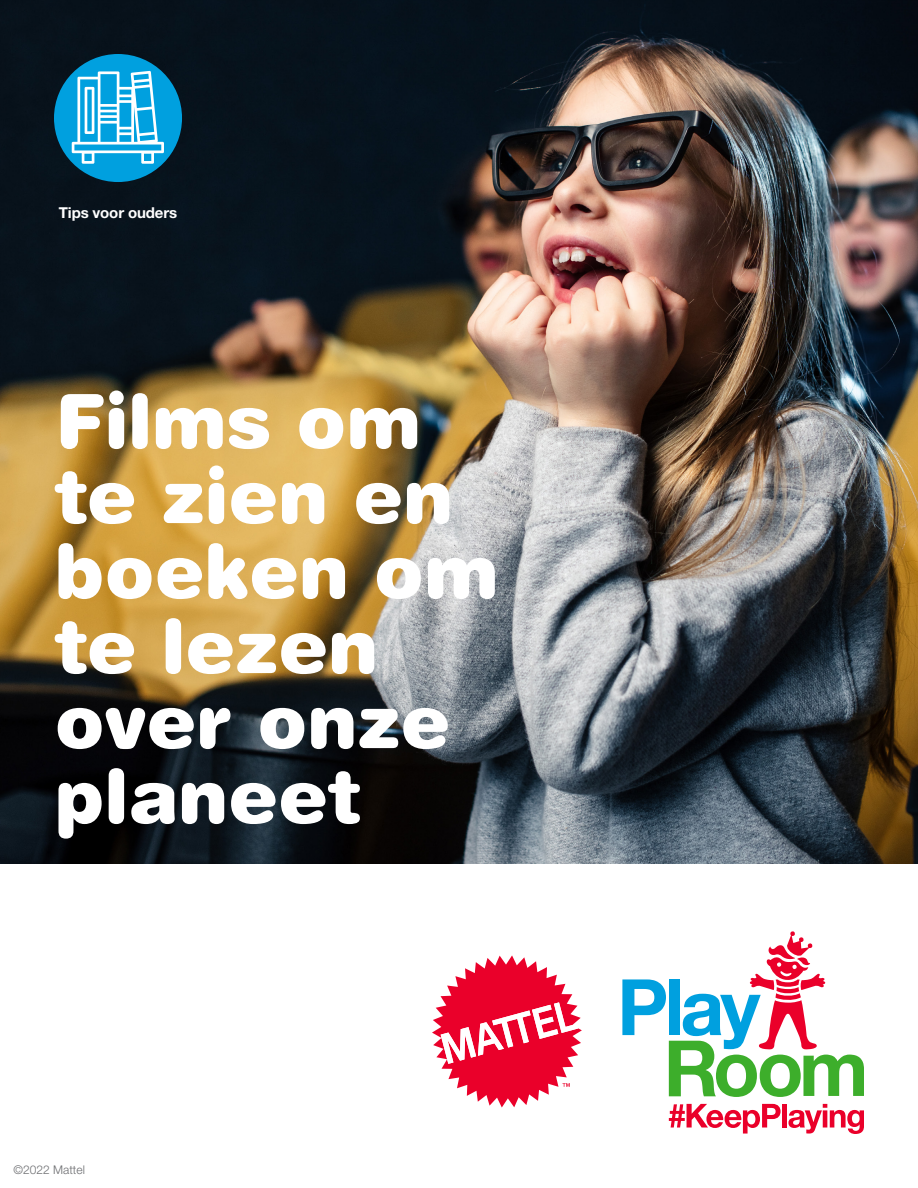
<style>
.page{position:relative;width:918px;height:1188px;background:#fff}
.page>*{position:absolute;margin:0;border:0;box-sizing:border-box;transform-origin:0 0}
.t1{font:900 75px/75px "Helvetica Rounded LT Std";color:#fff}
.t2{font:700 15px "Helvetica Neue LT Std";letter-spacing:-.01em;color:#fff}
.t3{font:300 12px "Helvetica Neue LT Std";color:#6d6e71}
</style>
<div class="page">
<img style="left:0;top:0;width:918px;height:864px">
<svg style="left:622px;top:931px;width:242px;height:166px"></svg>
<svg style="left:432px;top:955px;width:150px;height:153px"></svg>
<svg style="left:669px;top:1104px;width:112px;height:30px"></svg>
<div style="left:782px;top:1104px;width:5px;height:24px;background:#ea002a"></div>
<svg style="left:788px;top:1104px;width:76px;height:30px"></svg>
<div style="left:54px;top:54px;width:128px;height:128px;background:#00a0df;border-radius:50%"></div>
<svg style="left:72px;top:71px;width:92px;height:93px"></svg>
<p class="t2" style="left:59px;top:203px;width:120px">Tips voor ouders</p>
<p class="t1" style="left:55px;top:381px;width:446px">Films om te zien en boeken om te lezen over onze planeet</p>
<p class="t3" style="left:14px;top:1163px;width:73px">©2022 Mattel</p>
</div>
